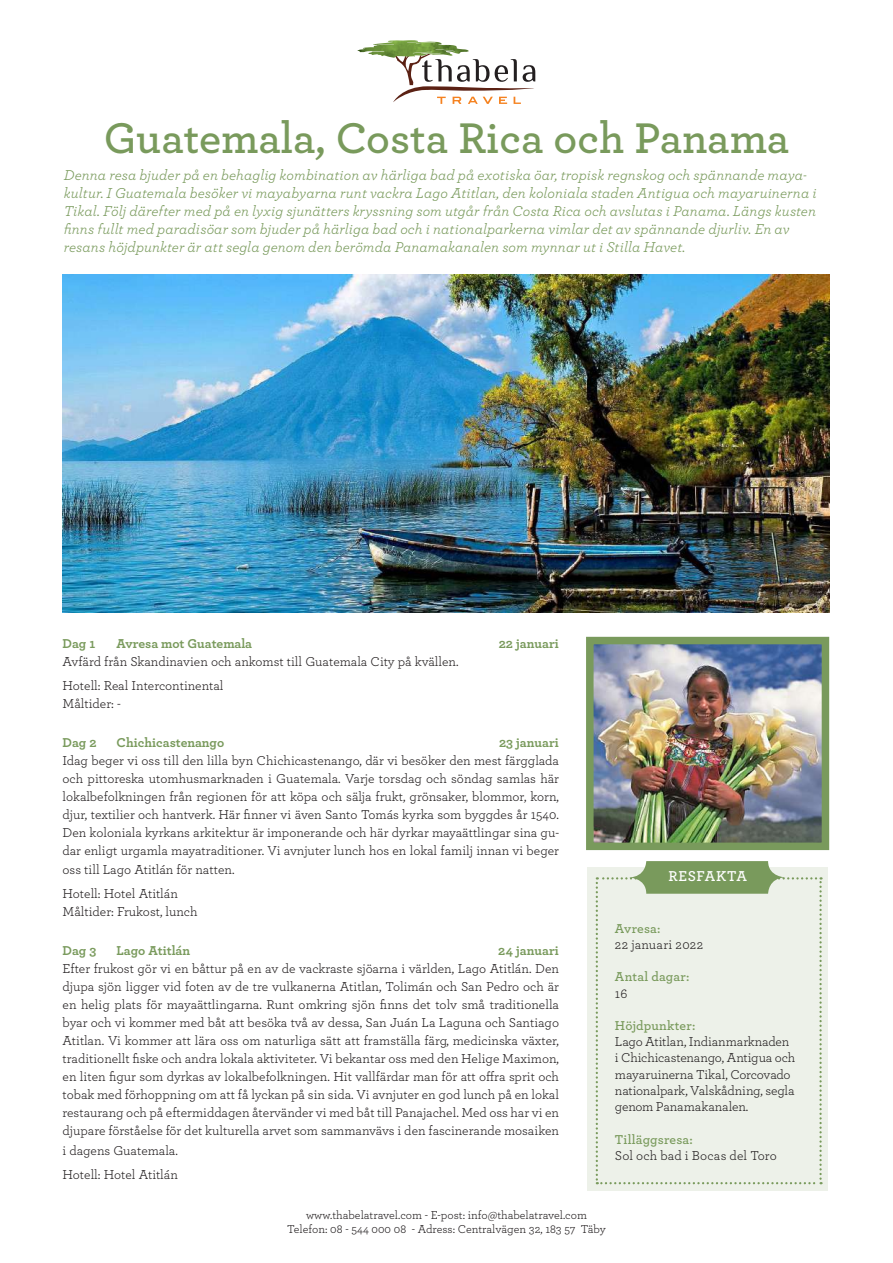
<style>
.page{position:relative;width:893px;height:1263px;background:#fff}
.page>*{position:absolute;margin:0;border:0;box-sizing:border-box;transform-origin:0 0}
.t1{font:600 45px "Archer Pro";color:#799a5c}
.t2{font:italic 15px/18px "Archer Pro";letter-spacing:.005em;color:#799a5c}
.t3{font:600 15px "Archer Pro";letter-spacing:.04em;color:#fff}
.t4{font:13.5px/18px "Archer Pro";color:#231f20}
.t5{font:700 13.5px "Archer Pro";color:#799a5c}
.t6{font:600 13.5px "Archer Pro";letter-spacing:.01em;color:#799a5c}
.t7{font:13.5px "Archer Pro";letter-spacing:.025em;color:#231f20}
.t8{font:12px/14.4px "Archer Pro";color:#231f20;text-align:center}
</style>
<div class="page">
<div style="left:587px;top:867px;width:241px;height:323px;background:#edf1e9"></div>
<svg style="left:596px;top:861px;width:226px;height:323px"></svg>
<img style="left:357px;top:40px;width:80px;height:13px">
<svg style="left:365px;top:42px;width:170px;height:62px"></svg>
<img style="left:63px;top:274px;width:766px;height:339px">
<img style="left:595px;top:646px;width:225px;height:195px">
<div style="left:586px;top:637px;width:243px;height:213px;border:8px solid #799a5c"></div>
<h1 class="t1" style="left:104px;top:104px;width:687px">Guatemala, Costa Rica och Panama</h1>
<p class="t2" style="left:64px;top:165px;width:754px">Denna resa bjuder på en behaglig kombination av härliga bad på exotiska öar, tropisk regnskog och spännande maya&shy;kultur. I Guatemala besöker vi mayabyarna runt vackra Lago Atitlan, den koloniala staden Antigua och mayaruinerna i Tikal. Följ därefter med på en lyxig sjunätters kryssning som utgår från Costa Rica och avslutas i Panama. Längs kusten finns fullt med paradisöar som bjuder på härliga bad och i nationalparkerna vimlar det av spännande djurliv. En av resans höjdpunkter är att segla genom den berömda Panamakanalen som mynnar ut i Stilla Havet.</p>
<p class="t5" style="left:63px;top:632px;width:34px">Dag 1</p>
<p class="t5" style="left:117px;top:632px;width:137px">Avresa mot Guatemala</p>
<p class="t5" style="left:499px;top:632px;width:62px">22 januari</p>
<p class="t4" style="left:63px;top:648px;width:398px;line-height:24px">Avfärd från Skandinavien och ankomst till Guatemala City på kvällen.<br>Hotell: Real Intercontinental</p>
<p class="t4" style="left:63px;top:693px;width:60px">Måltider: -</p>
<p class="t5" style="left:63px;top:731px;width:35px">Dag 2</p>
<p class="t5" style="left:117px;top:731px;width:109px">Chichicastenango</p>
<p class="t5" style="left:499px;top:731px;width:61px">23 januari</p>
<p class="t4" style="left:63px;top:750px;width:498px;text-align:justify">Idag beger vi oss till den lilla byn Chichicastenango, där vi besöker den mest färgglada och pittoreska utomhusmarknaden i Guatemala. Varje torsdag och söndag samlas här lokalbefolkningen från regionen för att köpa och sälja frukt, grönsaker, blommor, korn, djur, textilier och hantverk. Här finner vi även Santo Tomás kyrka som byggdes år 1540.<br>Den koloniala kyrkans arkitektur är imponerande och här dyrkar mayaättlingar sina gu&shy;dar enligt urgamla mayatraditioner. Vi avnjuter lunch hos en lokal familj innan vi beger</p>
<p class="t4" style="left:63px;top:857px;width:173px;line-height:24px">oss till Lago Atitlán för natten.<br>Hotell: Hotel Atitlán</p>
<p class="t4" style="left:63px;top:902px;width:137px">Måltider: Frukost, lunch</p>
<p class="t5" style="left:63px;top:940px;width:35px">Dag 3</p>
<p class="t5" style="left:117px;top:940px;width:75px">Lago Atitlán</p>
<p class="t5" style="left:498px;top:940px;width:62px">24 januari</p>
<p class="t4" style="left:63px;top:959px;width:498px;text-align:justify">Efter frukost gör vi en båttur på en av de vackraste sjöarna i världen, Lago Atitlán. Den djupa sjön ligger vid foten av de tre vulkanerna Atitlan, Tolimán och San Pedro och är en helig plats för mayaättlingarna. Runt omkring sjön finns det tolv små traditionella byar och vi kommer med båt att besöka två av dessa, San Juán La Laguna och Santiago Atitlan. Vi kommer att lära oss om naturliga sätt att framställa färg, medicinska växter, traditionellt fiske och andra lokala aktiviteter. Vi bekantar oss med den Helige Maximon, en liten figur som dyrkas av lokalbefolkningen. Hit vallfärdar man för att offra sprit och tobak med förhoppning om att få lyckan på sin sida. Vi avnjuter en god lunch på en lokal restaurang och på eftermiddagen återvänder vi med båt till Panajachel. Med oss har vi en djupare förståelse för det kulturella arvet som sammanvävs i den fascinerande mosaiken</p>
<p class="t4" style="left:63px;top:1137px;width:117px;line-height:24px">i dagens Guatemala.<br>Hotell: Hotel Atitlán</p>
<p class="t8" style="left:287px;top:1207px;width:320px">www.thabelatravel.com - E-post: info@thabelatravel.com<br>Telefon: 08 - 544 000 08 - Adress: Centralvägen 32, 183 57 Täby</p>
<p class="t3" style="left:668px;top:864px;width:80px">RESFAKTA</p>
<p class="t6" style="left:615px;top:918px;width:47px">Avresa:</p>
<p class="t7" style="left:615px;top:935px;width:90px">22 januari 2022</p>
<p class="t6" style="left:615px;top:967px;width:76px">Antal dagar:</p>
<p class="t4" style="left:615px;top:983px;width:14px">16</p>
<p class="t6" style="left:615px;top:1015px;width:82px">Höjdpunkter:</p>
<p class="t4" style="left:615px;top:1033px;width:182px;line-height:16.2px">Lago Atitlan, Indianmarknaden i Chichicastenango, Antigua och mayaruinerna Tikal, Corcovado nationalpark, Valskådning, segla genom Panamakanalen.</p>
<p class="t6" style="left:615px;top:1129px;width:79px">Tilläggsresa:</p>
<p class="t4" style="left:615px;top:1145px;width:163px">Sol och bad i Bocas del Toro</p>
</div>
